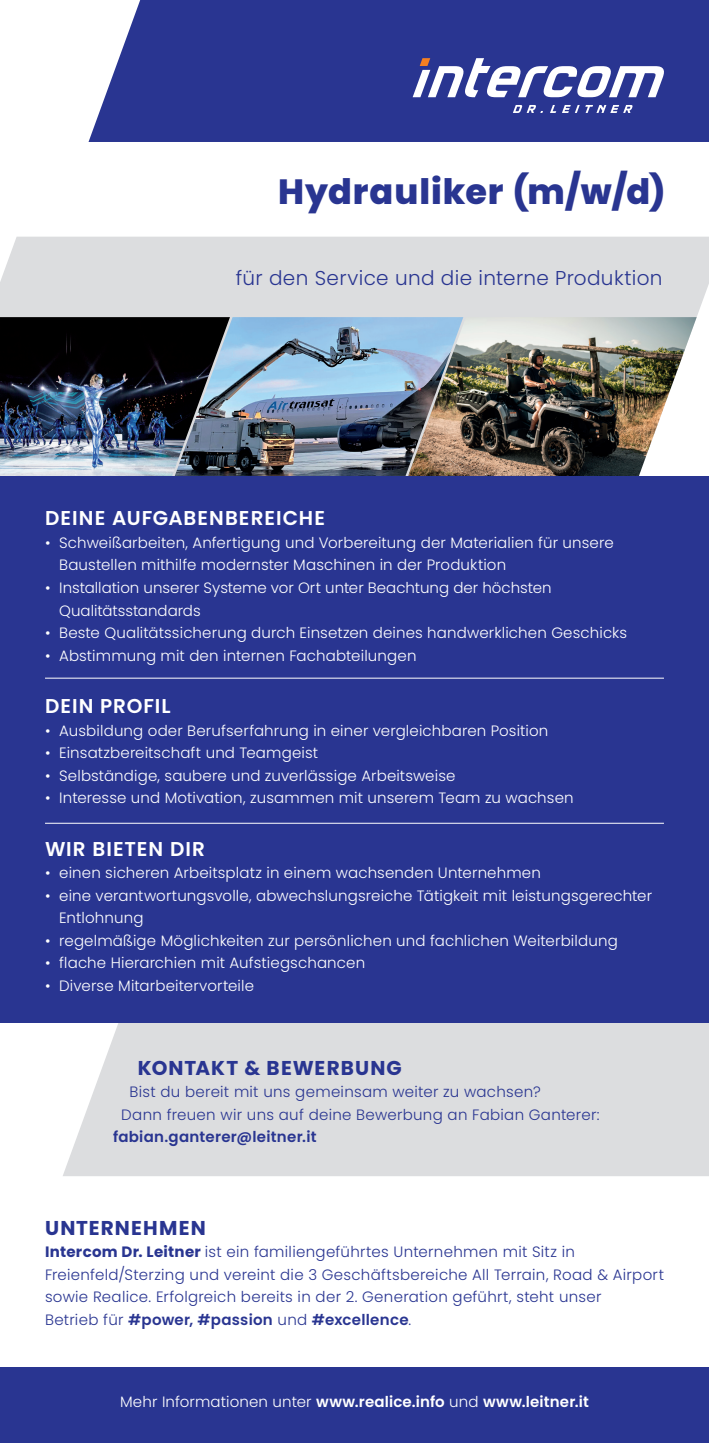
<style>
.page{position:relative;width:709px;height:1443px;background:#fff}
.page>*{position:absolute;margin:0;border:0;box-sizing:border-box;transform-origin:0 0}
.t1{font:800 35px "Poppins";letter-spacing:.025em;color:#293591}
.t2{font:600 20px "Poppins";letter-spacing:.055em;color:#fff}
.t3{font:300 20px "Poppins";letter-spacing:.02em;color:#293591}
.t4{font:700 20px "Poppins";letter-spacing:.055em;color:#293591}
.t5{font:300 15px/22.5px "Poppins";letter-spacing:.01em;color:#fff}
.t6{font:300 15px/22.5px "Poppins";letter-spacing:.02em;color:#293591}
.t7{font:600 15px "Poppins";letter-spacing:.005em;color:#fff}
.t8{font:600 15px "Poppins";letter-spacing:.02em;color:#293591}
.s1{font-weight:700}
.s2{font-weight:600}
.s3{font-weight:300}
</style>
<div class="page">
<div style="left:0;top:1366px;width:709px;height:76px;background:#293591"></div>
<div style="left:0;top:237px;width:709px;height:82px;background:#dcdddf"></div>
<div style="left:63px;top:1022px;width:646px;height:153px;background:#dcdddf"></div>
<div style="left:88px;top:0;width:621px;height:142px;background:#293591"></div>
<svg style="left:513px;top:105px;width:119px;height:8px"></svg>
<svg style="left:412px;top:58px;width:252px;height:39px"></svg>
<img style="left:463px;top:317px;width:233px;height:159px">
<img style="left:230px;top:317px;width:233px;height:159px">
<img style="left:0;top:317px;width:230px;height:159px">
<div style="left:0;top:476px;width:709px;height:546px;background:#293591"></div>
<hr style="left:45px;top:822px;width:619px;height:1px;background:#fff">
<hr style="left:45px;top:677px;width:619px;height:1px;background:#fff">
<h1 class="t1" style="left:278px;top:171px;width:389px">Hydrauliker (m/w/d)</h1>
<h2 class="t3" style="left:236px;top:266px;width:428px">für den Service und die interne Produktion</h2>
<h2 class="t2" style="left:45px;top:507px;width:281px">DEINE AUFGABENBEREICHE</h2>
<p class="t5" style="left:59px;top:531px;width:556px;text-indent:-14px">• Schweißarbeiten, Anfertigung und Vorbereitung der Materialien für unsere<br>Baustellen mithilfe modernster Maschinen in der Produktion</p>
<p class="t5" style="left:59px;top:576px;width:494px;text-indent:-14px">• Installation unserer Systeme vor Ort unter Beachtung der höchsten<br>Qualitätsstandards</p>
<p class="t5" style="left:45px;top:621px;width:583px">• Beste Qualitätssicherung durch Einsetzen deines handwerklichen Geschicks</p>
<p class="t5" style="left:45px;top:644px;width:373px">• Abstimmung mit den internen Fachabteilungen</p>
<h2 class="t2" style="left:45px;top:694px;width:127px">DEIN PROFIL</h2>
<p class="t5" style="left:45px;top:719px;width:505px">• Ausbildung oder Berufserfahrung in einer vergleichbaren Position</p>
<p class="t5" style="left:45px;top:741px;width:275px">• Einsatzbereitschaft und Teamgeist</p>
<p class="t5" style="left:45px;top:764px;width:412px">• Selbständige, saubere und zuverlässige Arbeitsweise</p>
<p class="t5" style="left:45px;top:786px;width:530px">• Interesse und Motivation, zusammen mit unserem Team zu wachsen</p>
<h2 class="t2" style="left:45px;top:837px;width:161px">WIR BIETEN DIR</h2>
<p class="t5" style="left:45px;top:861px;width:497px">• einen sicheren Arbeitsplatz in einem wachsenden Unternehmen</p>
<p class="t5" style="left:59px;top:884px;width:594px;text-indent:-14px">• eine verantwortungsvolle, abwechslungsreiche Tätigkeit mit leistungsgerechter<br>Entlohnung</p>
<p class="t5" style="left:45px;top:929px;width:574px">• regelmäßige Möglichkeiten zur persönlichen und fachlichen Weiterbildung</p>
<p class="t5" style="left:45px;top:951px;width:322px">• flache Hierarchien mit Aufstiegschancen</p>
<p class="t5" style="left:45px;top:974px;width:211px">• Diverse Mitarbeitervorteile</p>
<h2 class="t4" style="left:138px;top:1056px;width:265px">KONTAKT &amp; BEWERBUNG</h2>
<p class="t6" style="left:121px;top:1080px;width:480px;text-indent:8px">Bist du bereit mit uns gemeinsam weiter zu wachsen?<br>Dann freuen wir uns auf deine Bewerbung an Fabian Ganterer:</p>
<p class="t8" style="left:113px;top:1128px;width:205px">fabian.ganterer@leitner.it</p>
<h2 class="t4" style="left:45px;top:1215px;width:162px">UNTERNEHMEN</h2>
<p class="t6" style="left:45px;top:1240px;width:620px"><span class="s1">Intercom Dr. Leitner</span> ist ein familiengeführtes Unternehmen mit Sitz in Freienfeld/Sterzing und vereint die 3 Geschäftsbereiche All Terrain, Road &amp; Airport sowie Realice. Erfolgreich bereits in der 2. Generation geführt, steht unser<br>Betrieb für <span class="s2">#power, #passion</span> und <span class="s2">#excellence</span>.</p>
<p class="t7" style="left:120px;top:1393px;width:470px"><span class="s3">Mehr Informationen unter</span> www.realice.info <span class="s3">und</span> www.leitner.it</p>
</div>
